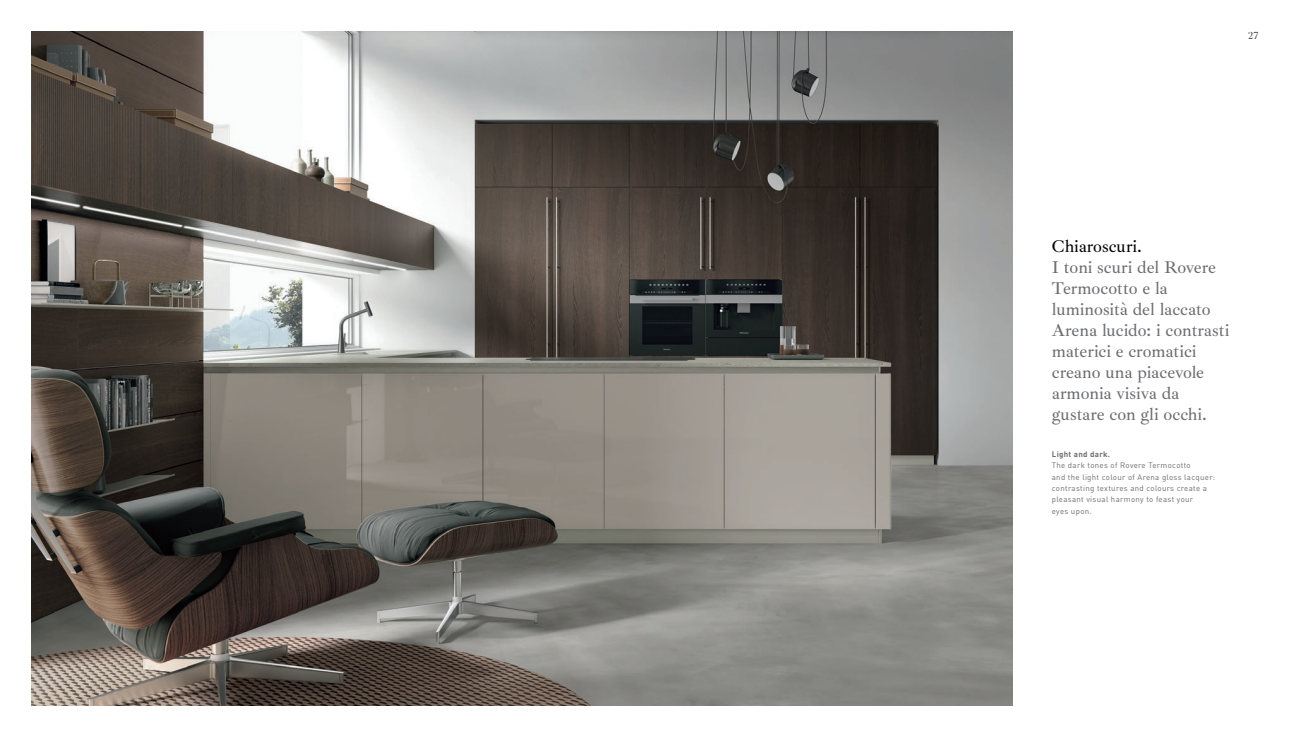
<style>
.page{position:relative;width:1290px;height:737px;background:#fff}
.page>*{position:absolute;margin:0;border:0;box-sizing:border-box;transform-origin:0 0}
.t1{font:500 17.5px/21px "Ibarra Real Nova";color:#6c6d70}
.t2{font:500 17.5px "Ibarra Real Nova";color:#000}
.t3{font:500 10.5px "Ibarra Real Nova";color:#57585a}
.t4{font:7.88px/11.4px "DIN";letter-spacing:.04em;color:#6c6d70}
.t5{font:700 7.88px "DIN";letter-spacing:.04em;color:#6c6d70}
</style>
<div class="page">
<img style="left:645px;top:32px;width:367px;height:673px">
<svg style="left:31px;top:31px;width:614px;height:675px;background:#7a7570"></svg>
<p class="t3" style="left:1248px;top:30px;width:12px">27</p>
<p class="t2" style="left:1052px;top:237px;width:92px">Chiaroscuri.</p>
<p class="t1" style="left:1052px;top:257px;width:179px">I toni scuri del Rovere<br>Termocotto e la luminosità del laccato<br>Arena lucido: i contrasti materici e cromatici creano una piacevole armonia visiva da gustare con gli occhi.</p>
<p class="t5" style="left:1052px;top:449px;width:60px">Light and dark.</p>
<p class="t4" style="left:1052px;top:459px;width:165px">The dark tones of Rovere Termocotto<br>and the light colour of Arena gloss lacquer: contrasting textures and colours create a pleasant visual harmony to feast your<br>eyes upon.</p>
</div>
